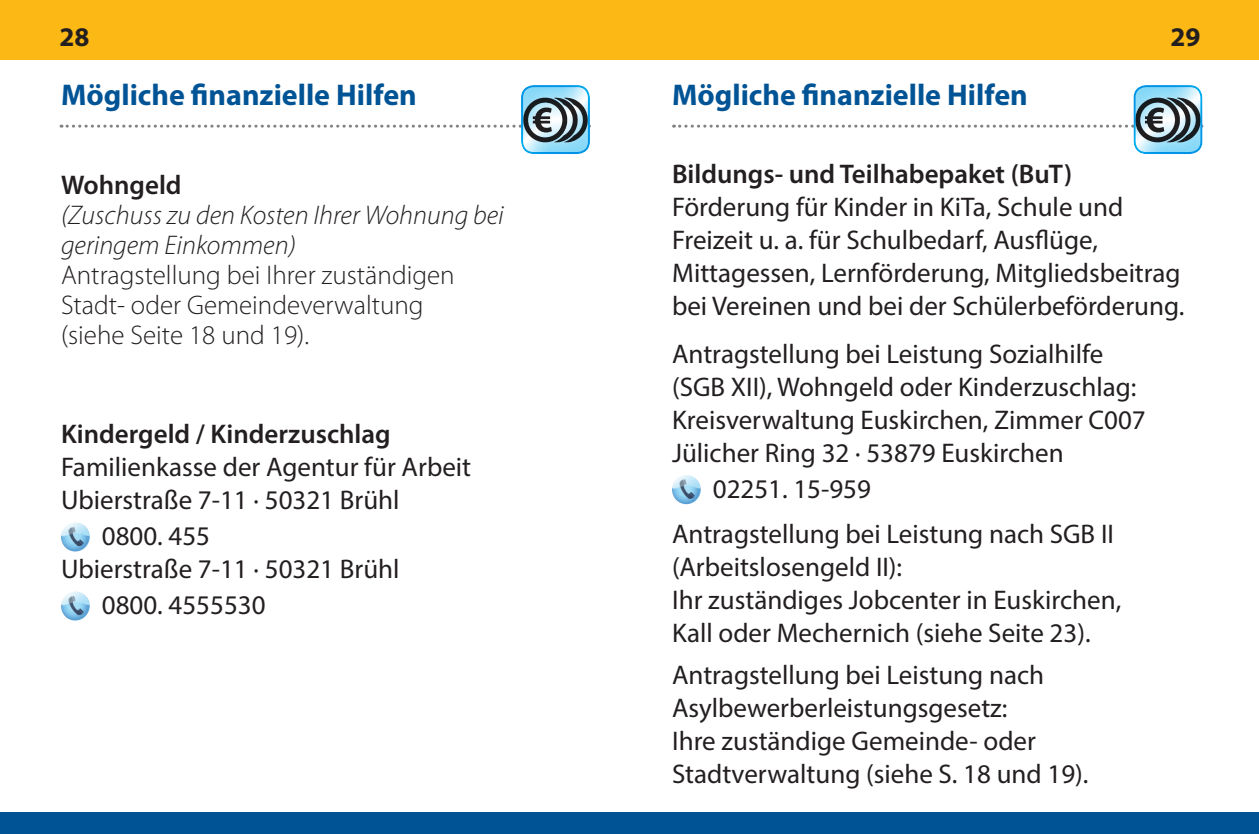
<style>
.page{position:relative;width:1259px;height:834px;background:#fff}
.page>*{position:absolute;margin:0;border:0;box-sizing:border-box;transform-origin:0 0}
.t1{font:700 30px "Myriad Pro";color:#005495}
.t2{font:27px/33px "Myriad Pro";color:#231f20}
.t3{font:300 27px/30px "Myriad Pro";color:#231f20}
.t4{font:600 27px "Myriad Pro";color:#231f20}
.t5{font:italic 300 27px/30px "Myriad Pro";color:#231f20}
.t6{font:700 27px "Myriad Pro";color:#231f20}
</style>
<div class="page">
<div style="left:629px;top:0;width:630px;height:60px;background:#fcb814"></div>
<div style="left:0;top:0;width:629px;height:60px;background:#fcb814"></div>
<div style="left:0;top:811px;width:1259px;height:22px;background:#005495"></div>
<svg style="left:673px;top:125px;width:455px;height:3px"></svg>
<img style="left:672px;top:475px;width:29px;height:29px;border-radius:14px">
<div style="left:1131px;top:81px;width:75px;height:75px;background:#00aeef;opacity:.5"></div>
<svg style="left:61px;top:125px;width:458px;height:3px"></svg>
<img style="left:61px;top:522px;width:29px;height:29px;border-radius:14px">
<img style="left:61px;top:591px;width:29px;height:29px;border-radius:14px">
<div style="left:519px;top:81px;width:75px;height:75px;background:#00aeef;opacity:.5"></div>
<p class="t6" style="left:60px;top:19px;width:31px">28</p>
<p class="t6" style="left:1170px;top:19px;width:31px">29</p>
<p class="t1" style="left:672px;top:75px;width:357px">Mögliche finanzielle Hilfen</p>
<p class="t1" style="left:61px;top:75px;width:357px">Mögliche finanzielle Hilfen</p>
<p class="t4" style="left:61px;top:168px;width:122px">Wohngeld</p>
<p class="t5" style="left:61px;top:200px;width:444px">(Zuschuss zu den Kosten Ihrer Wohnung bei geringem Einkommen)</p>
<p class="t3" style="left:61px;top:260px;width:395px">Antragstellung bei Ihrer zuständigen<br>Stadt- oder Gemeindeverwaltung (siehe Seite 18 und 19).</p>
<p class="t4" style="left:61px;top:417px;width:331px">Kindergeld / Kinderzuschlag</p>
<p class="t2" style="left:61px;top:450px;width:411px">Familienkasse der Agentur für Arbeit<br>Ubierstraße 7-11 · 50321 Brühl</p>
<p class="t2" style="left:61px;top:519px;width:340px;text-indent:41px">0800. 455<br>Ubierstraße 7-11 · 50321 Brühl</p>
<p class="t2" style="left:102px;top:588px;width:165px">0800. 4555530</p>
<p class="t4" style="left:672px;top:156px;width:402px">Bildungs- und Teilhabepaket (BuT)</p>
<p class="t2" style="left:672px;top:189px;width:514px">Förderung für Kinder in KiTa, Schule und Freizeit u. a. für Schulbedarf, Ausflüge, Mittagessen, Lernförderung, Mitgliedsbeitrag bei Vereinen und bei der Schülerbeförderung.</p>
<p class="t2" style="left:672px;top:336px;width:475px">Antragstellung bei Leistung Sozialhilfe (SGB XII), Wohngeld oder Kinderzuschlag:<br>Kreisverwaltung Euskirchen, Zimmer C007<br>Jülicher Ring 32 · 53879 Euskirchen</p>
<p class="t2" style="left:672px;top:465px;width:443px;line-height:45px;text-indent:41px">02251. 15-959<br>Antragstellung bei Leistung nach SGB II</p>
<p class="t2" style="left:672px;top:549px;width:451px">(Arbeitslosengeld II):<br>Ihr zuständiges Jobcenter in Euskirchen,<br>Kall oder Mechernich (siehe Seite 23).</p>
<p class="t2" style="left:672px;top:657px;width:418px">Antragstellung bei Leistung nach Asylbewerberleistungsgesetz:<br>Ihre zuständige Gemeinde- oder Stadtverwaltung (siehe S. 18 und 19).</p>
</div>
